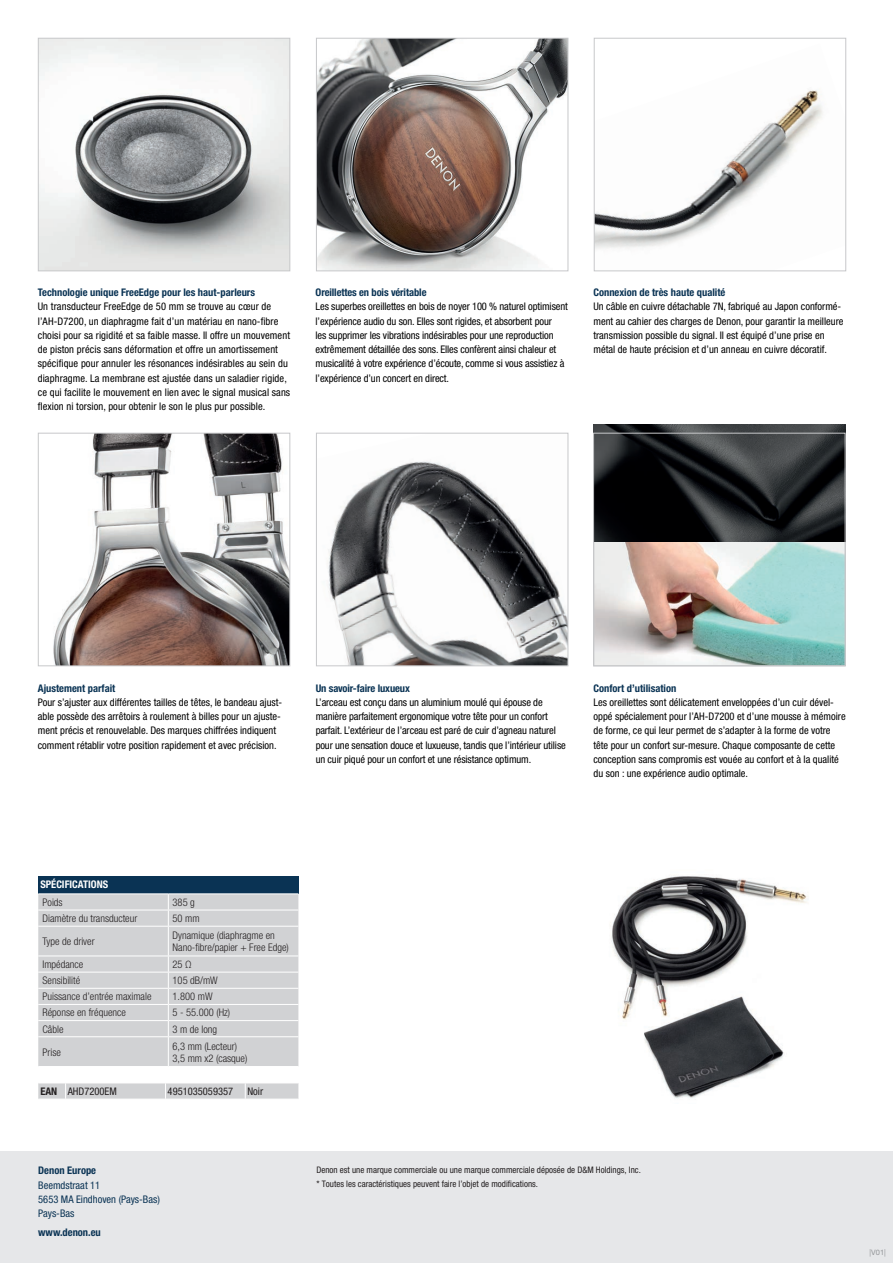
<style>
.page{position:relative;width:893px;height:1263px;background:#fff}
.page>*{position:absolute;margin:0;border:0;box-sizing:border-box;transform-origin:0 0}
.t1{font:condensed 10.5px/14.2px "Helvetica Neue LTW1 G";color:#000}
.t2{font:300 condensed 10.5px/12px "Helvetica Neue LT Std";color:#231f20}
.t3{font:700 condensed 10.5px "Helvetica Neue LTW1 G";color:#0a3354}
.t4{font:condensed 10.5px/14.2px "Helvetica Neue LTW1 G";color:#0a3354}
.t5{font:condensed 10.5px "Helvetica Neue LTW1 G";color:#231f20}
.t6{font:700 condensed 10.5px "Helvetica Neue LTW1 G";color:#fff}
.t7{font:condensed 9px/14px "Helvetica Neue LTW1 G";color:#231f20}
.t8{font:7.5px "Helvetica Neue LTW1 G";color:#939598}
.s1{font-weight:700}
</style>
<div class="page">
<div style="left:0;top:1151px;width:893px;height:112px;background:#e6e7e9"></div>
<div style="left:38px;top:877px;width:260px;height:17px;background:#0a3354"></div>
<hr style="left:38px;top:893px;width:130px;height:1px;background:#fff">
<hr style="left:168px;top:893px;width:130px;height:1px;background:#fff">
<svg style="left:38px;top:894px;width:260px;height:172px;background:#d3d4d6"></svg>
<svg style="left:38px;top:1083px;width:260px;height:16px;background:#d3d4d6"></svg>
<img style="left:40px;top:40px;width:248px;height:229px">
<div style="left:38px;top:38px;width:252px;height:233px;border:1px solid #c7c8ca"></div>
<img style="left:318px;top:40px;width:248px;height:229px">
<div style="left:316px;top:38px;width:252px;height:233px;border:1px solid #c7c8ca"></div>
<img style="left:596px;top:90px;width:227px;height:159px">
<div style="left:594px;top:38px;width:252px;height:233px;border:1px solid #c7c8ca"></div>
<img style="left:53px;top:435px;width:235px;height:229px">
<div style="left:38px;top:433px;width:252px;height:233px;border:1px solid #c7c8ca"></div>
<img style="left:328px;top:461px;width:238px;height:203px">
<div style="left:316px;top:433px;width:252px;height:233px;border:1px solid #c7c8ca"></div>
<img style="left:595px;top:541px;width:248px;height:123px">
<img style="left:593px;top:425px;width:253px;height:116px">
<div style="left:593px;top:433px;width:252px;height:233px;border:1px solid #c7c8ca"></div>
<img style="left:611px;top:875px;width:197px;height:224px">
<p class="t3" style="left:38px;top:286px;width:219px">Technologie unique FreeEdge pour les haut-parleurs</p>
<p class="t1" style="left:38px;top:300px;width:254px">Un transducteur FreeEdge de 50 mm se trouve au cœur de l’AH-D7200, un diaphragme fait d’un matériau en nano-fibre choisi pour sa rigidité et sa faible masse. Il offre un mouvement de piston précis sans déformation et offre un amortissement spécifique pour annuler les résonances indésirables au sein du diaphragme. La membrane est ajustée dans un saladier rigide, ce qui facilite le mouvement en lien avec le signal musical sans flexion ni torsion, pour obtenir le son le plus pur possible.</p>
<p class="t3" style="left:316px;top:286px;width:112px">Oreillettes en bois véritable</p>
<p class="t1" style="left:316px;top:300px;width:254px">Les superbes oreillettes en bois de noyer 100 % naturel optimisent l’expérience audio du son. Elles sont rigides, et absorbent pour<br>les supprimer les vibrations indésirables pour une reproduction extrêmement détaillée des sons. Elles confèrent ainsi chaleur et musicalité à votre expérience d’écoute, comme si vous assistiez à l’expérience d’un concert en direct.</p>
<p class="t3" style="left:593px;top:286px;width:133px">Connexion de très haute qualité</p>
<p class="t1" style="left:593px;top:300px;width:252px">Un câble en cuivre détachable 7N, fabriqué au Japon conformé&shy;ment au cahier des charges de Denon, pour garantir la meilleure transmission possible du signal. Il est équipé d’une prise en métal de haute précision et d’un anneau en cuivre décoratif.</p>
<p class="t3" style="left:38px;top:682px;width:79px">Ajustement parfait</p>
<p class="t1" style="left:38px;top:695px;width:246px">Pour s’ajuster aux différentes tailles de têtes, le bandeau ajust&shy;able possède des arrêtoirs à roulement à billes pour un ajuste&shy;ment précis et renouvelable. Des marques chiffrées indiquent comment rétablir votre position rapidement et avec précision.</p>
<p class="t3" style="left:316px;top:682px;width:96px">Un savoir-faire luxueux</p>
<p class="t1" style="left:316px;top:695px;width:252px">L’arceau est conçu dans un aluminium moulé qui épouse de manière parfaitement ergonomique votre tête pour un confort parfait. L’extérieur de l’arceau est paré de cuir d’agneau naturel pour une sensation douce et luxueuse, tandis que l’intérieur utilise un cuir piqué pour un confort et une résistance optimum.</p>
<p class="t3" style="left:593px;top:682px;width:84px">Confort d’utilisation</p>
<p class="t1" style="left:593px;top:695px;width:254px">Les oreillettes sont délicatement enveloppées d’un cuir dével&shy;oppé spécialement pour l’AH-D7200 et d’une mousse à mémoire de forme, ce qui leur permet de s’adapter à la forme de votre tête pour un confort sur-mesure. Chaque composante de cette conception sans compromis est vouée au confort et à la qualité du son : une expérience audio optimale.</p>
<p class="t6" style="left:40px;top:878px;width:69px">SPÉCIFICATIONS</p>
<p class="t2" style="left:43px;top:896px;width:22px">Poids</p>
<p class="t2" style="left:173px;top:896px;width:24px">385 g</p>
<p class="t2" style="left:43px;top:912px;width:96px">Diamètre du transducteur</p>
<p class="t2" style="left:173px;top:912px;width:29px">50 mm</p>
<p class="t2" style="left:43px;top:935px;width:54px">Type de driver</p>
<p class="t2" style="left:173px;top:929px;width:118px">Dynamique (diaphragme en<br>Nano-fibre/papier + Free Edge)</p>
<p class="t2" style="left:43px;top:958px;width:42px">Impédance</p>
<p class="t2" style="left:173px;top:958px;width:21px">25 Ω</p>
<p class="t2" style="left:43px;top:974px;width:39px">Sensibilité</p>
<p class="t2" style="left:173px;top:974px;width:47px">105 dB/mW</p>
<p class="t2" style="left:43px;top:990px;width:111px">Puissance d’entrée maximale</p>
<p class="t2" style="left:173px;top:990px;width:41px">1.800 mW</p>
<p class="t2" style="left:43px;top:1007px;width:85px">Réponse en fréquence</p>
<p class="t2" style="left:173px;top:1007px;width:59px">5 - 55.000 (Hz)</p>
<p class="t2" style="left:43px;top:1023px;width:22px">Câble</p>
<p class="t2" style="left:173px;top:1023px;width:46px">3 m de long</p>
<p class="t2" style="left:43px;top:1046px;width:20px">Prise</p>
<p class="t2" style="left:173px;top:1040px;width:76px">6,3 mm (Lecteur)<br>3,5 mm x2 (casque)</p>
<p class="t5" style="left:40px;top:1085px;width:78px"><span class="s1">EAN</span> AHD7200EM</p>
<p class="t5" style="left:168px;top:1085px;width:67px">4951035059357</p>
<p class="t5" style="left:247px;top:1085px;width:17px">Noir</p>
<p class="t3" style="left:38px;top:1164px;width:59px">Denon Europe</p>
<p class="t4" style="left:38px;top:1178px;width:123px">Beemdstraat 11<br>5653 MA Eindhoven (Pays-Bas)<br>Pays-Bas</p>
<p class="t3" style="left:38px;top:1225px;width:64px">www.denon.eu</p>
<p class="t7" style="left:316px;top:1163px;width:326px">Denon est une marque commerciale ou une marque commerciale déposée de D&amp;M Holdings, Inc. * Toutes les caractéristiques peuvent faire l’objet de modifications.</p>
<p class="t8" style="left:870px;top:1248px;width:18px">|V01|</p>
</div>
